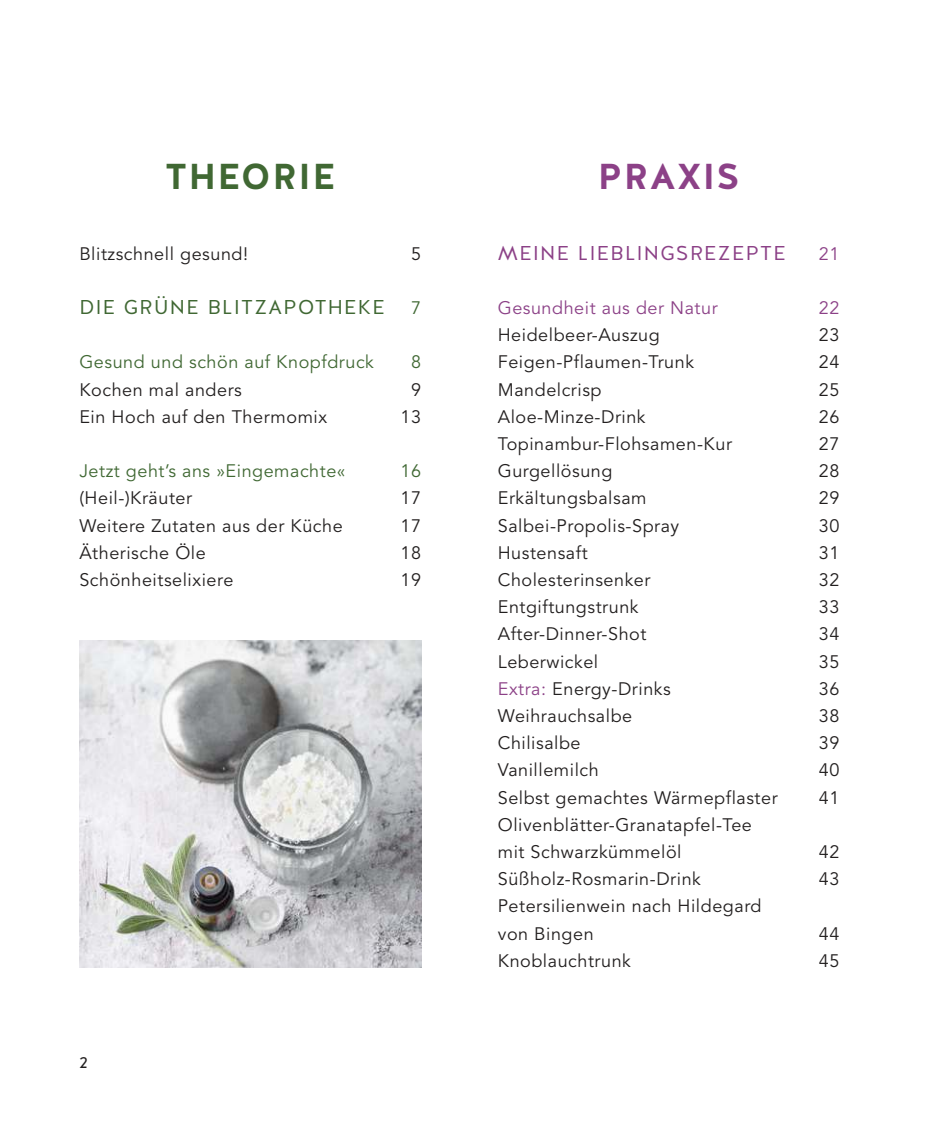
<style>
.page{position:relative;width:936px;height:1134px;background:#fff}
.page>*{position:absolute;margin:0;border:0;box-sizing:border-box;transform-origin:0 0}
.t1{font:600 36px "Halis GR";letter-spacing:.045em;color:#406833}
.t2{font:600 36px "Halis GR";letter-spacing:.05em;color:#8c4187}
.t3{font:20px "Halis GR";letter-spacing:.07em;color:#406833}
.t4{font:20px "Halis GR";letter-spacing:.07em;color:#8c4187}
.t5{font:18px/27.2px "Avenir LT Std";letter-spacing:.03em;color:#221f1f}
.t6{font:18px "Avenir LT Std";letter-spacing:.03em;color:#406833}
.t7{font:18px "Avenir LT Std";letter-spacing:.03em;color:#8c4187}
.t8{font:16px "Halis GR";color:#221f1f}
.s1{color:#8c4187}
</style>
<div class="page">
<img style="left:79px;top:640px;width:342px;height:327px">
<h1 class="t1" style="left:165px;top:156px;width:172px">THEORIE</h1>
<p class="t5" style="left:79px;top:241px;width:170px">Blitzschnell gesund!</p>
<p class="t5" style="left:411px;top:241px;width:12px">5</p>
<p class="t3" style="left:79px;top:295px;width:306px">DIE GRÜNE BLITZAPOTHEKE</p>
<p class="t6" style="left:411px;top:298px;width:12px">7</p>
<p class="t6" style="left:79px;top:353px;width:296px">Gesund und schön auf Knopfdruck</p>
<p class="t6" style="left:411px;top:353px;width:12px">8</p>
<p class="t5" style="left:79px;top:377px;width:164px">Kochen mal anders</p>
<p class="t5" style="left:411px;top:377px;width:12px">9</p>
<p class="t5" style="left:79px;top:404px;width:249px">Ein Hoch auf den Thermomix</p>
<p class="t5" style="left:400px;top:404px;width:22px">13</p>
<p class="t6" style="left:79px;top:461px;width:268px">Jetzt geht’s ans »Eingemachte«</p>
<p class="t6" style="left:400px;top:461px;width:22px">16</p>
<p class="t5" style="left:79px;top:486px;width:114px">(Heil-)Kräuter</p>
<p class="t5" style="left:400px;top:486px;width:22px">17</p>
<p class="t5" style="left:79px;top:513px;width:265px">Weitere Zutaten aus der Küche</p>
<p class="t5" style="left:400px;top:513px;width:22px">17</p>
<p class="t5" style="left:79px;top:540px;width:128px">Ätherische Öle</p>
<p class="t5" style="left:400px;top:540px;width:22px">18</p>
<p class="t5" style="left:79px;top:567px;width:155px">Schönheitselixiere</p>
<p class="t5" style="left:400px;top:567px;width:22px">19</p>
<p class="t8" style="left:79px;top:1053px;width:10px">2</p>
<h1 class="t2" style="left:597px;top:156px;width:143px">PRAXIS</h1>
<p class="t4" style="left:497px;top:241px;width:289px">MEINE LIEBLINGSREZEPTE</p>
<p class="t7" style="left:818px;top:244px;width:22px">21</p>
<p class="t7" style="left:497px;top:298px;width:221px">Gesundheit aus der Natur</p>
<p class="t7" style="left:818px;top:298px;width:22px">22</p>
<p class="t5" style="left:497px;top:322px;width:163px">Heidelbeer-Auszug</p>
<p class="t5" style="left:818px;top:322px;width:22px">23</p>
<p class="t5" style="left:497px;top:350px;width:198px">Feigen-Pflaumen-Trunk</p>
<p class="t5" style="left:818px;top:350px;width:22px">24</p>
<p class="t5" style="left:497px;top:377px;width:105px">Mandelcrisp</p>
<p class="t5" style="left:818px;top:377px;width:22px">25</p>
<p class="t5" style="left:497px;top:404px;width:149px">Aloe-Minze-Drink</p>
<p class="t5" style="left:818px;top:404px;width:22px">26</p>
<p class="t5" style="left:497px;top:431px;width:236px">Topinambur-Flohsamen-Kur</p>
<p class="t5" style="left:818px;top:431px;width:22px">27</p>
<p class="t5" style="left:497px;top:458px;width:116px">Gurgellösung</p>
<p class="t5" style="left:818px;top:458px;width:22px">28</p>
<p class="t5" style="left:497px;top:485px;width:150px">Erkältungsbalsam</p>
<p class="t5" style="left:818px;top:485px;width:22px">29</p>
<p class="t5" style="left:497px;top:513px;width:183px">Salbei-Propolis-Spray</p>
<p class="t5" style="left:818px;top:513px;width:22px">30</p>
<p class="t5" style="left:497px;top:540px;width:91px">Hustensaft</p>
<p class="t5" style="left:818px;top:540px;width:22px">31</p>
<p class="t5" style="left:497px;top:567px;width:154px">Cholesterinsenker</p>
<p class="t5" style="left:818px;top:567px;width:22px">32</p>
<p class="t5" style="left:497px;top:594px;width:142px">Entgiftungstrunk</p>
<p class="t5" style="left:818px;top:594px;width:22px">33</p>
<p class="t5" style="left:497px;top:621px;width:150px">After-Dinner-Shot</p>
<p class="t5" style="left:818px;top:621px;width:22px">34</p>
<p class="t5" style="left:497px;top:649px;width:102px">Leberwickel</p>
<p class="t5" style="left:818px;top:649px;width:22px">35</p>
<p class="t5" style="left:497px;top:676px;width:174px"><span class="s1">Extra:</span> Energy-Drinks</p>
<p class="t5" style="left:818px;top:676px;width:22px">36</p>
<p class="t5" style="left:497px;top:703px;width:136px">Weihrauchsalbe</p>
<p class="t5" style="left:818px;top:703px;width:22px">38</p>
<p class="t5" style="left:497px;top:730px;width:84px">Chilisalbe</p>
<p class="t5" style="left:818px;top:730px;width:22px">39</p>
<p class="t5" style="left:497px;top:757px;width:102px">Vanillemilch</p>
<p class="t5" style="left:818px;top:757px;width:22px">40</p>
<p class="t5" style="left:497px;top:785px;width:281px">Selbst gemachtes Wärmepflaster</p>
<p class="t5" style="left:818px;top:785px;width:22px">41</p>
<p class="t5" style="left:497px;top:812px;width:256px">Olivenblätter-Granatapfel-Tee mit Schwarzkümmelöl</p>
<p class="t5" style="left:818px;top:839px;width:22px">42</p>
<p class="t5" style="left:497px;top:866px;width:205px">Süßholz-Rosmarin-Drink</p>
<p class="t5" style="left:818px;top:866px;width:22px">43</p>
<p class="t5" style="left:497px;top:893px;width:265px">Petersilienwein nach Hildegard von Bingen</p>
<p class="t5" style="left:818px;top:921px;width:22px">44</p>
<p class="t5" style="left:497px;top:948px;width:135px">Knoblauchtrunk</p>
<p class="t5" style="left:818px;top:948px;width:22px">45</p>
</div>
